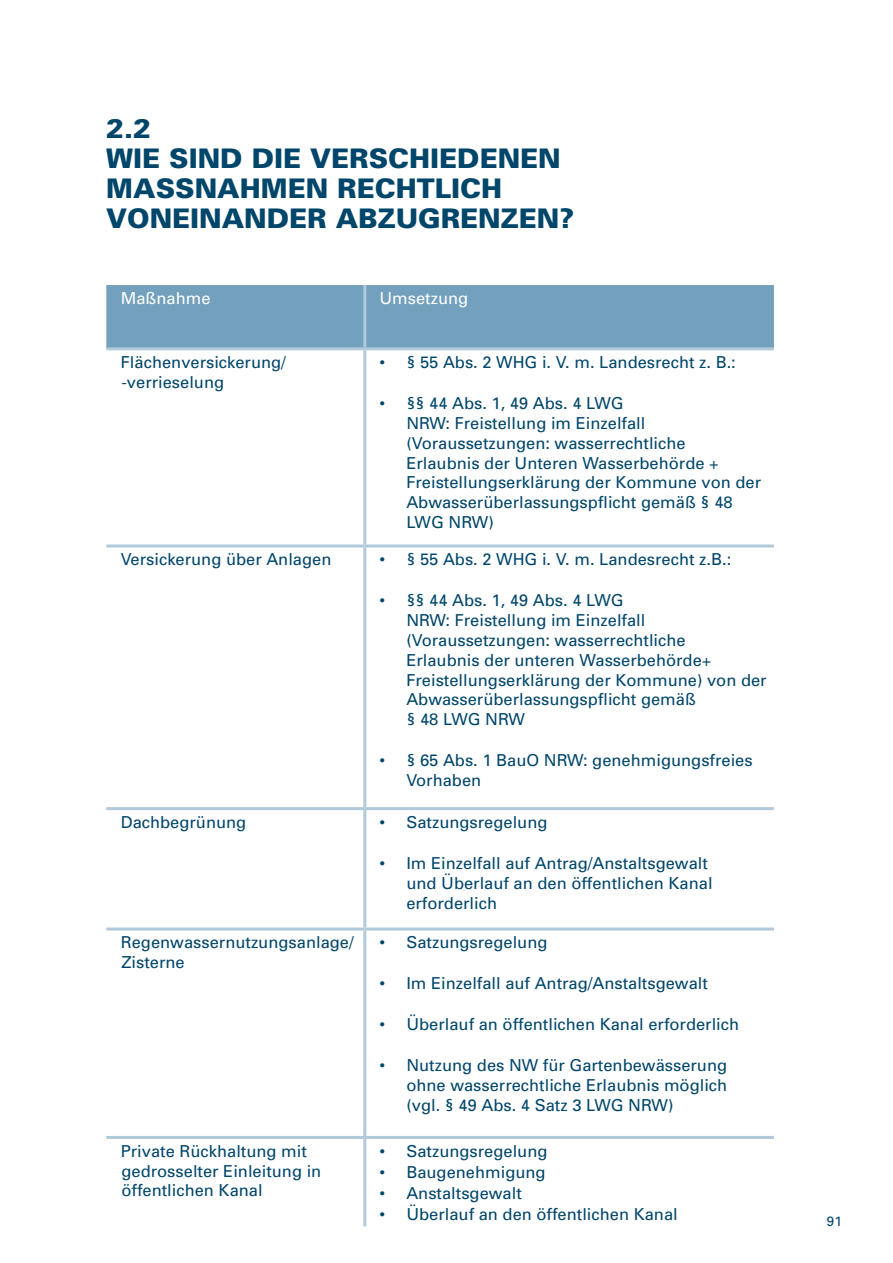
<style>
.page{position:relative;width:893px;height:1263px;background:#fff}
.page>*{position:absolute;margin:0;border:0;box-sizing:border-box;transform-origin:0 0}
.t1{font:900 27px/30px "Univers";color:#00466b}
.t2{font:16.5px/19.8px "Univers";color:#00466b}
.t3{font:16.5px "Univers";color:#fff}
.t4{font:13.5px "Univers";color:#00466b}
</style>
<div class="page">
<div style="left:106px;top:285px;width:668px;height:62px;background:#72a0bd"></div>
<svg style="left:106px;top:350px;width:668px;height:194px"></svg>
<svg style="left:106px;top:547px;width:668px;height:260px"></svg>
<hr style="left:363px;top:285px;width:3px;height:62px;background:#b0c9db">
<hr style="left:106px;top:347px;width:259px;height:3px;background:#b0c9db">
<hr style="left:365px;top:347px;width:409px;height:3px;background:#b0c9db">
<hr style="left:106px;top:544px;width:259px;height:3px;background:#b0c9db">
<hr style="left:365px;top:544px;width:409px;height:3px;background:#b0c9db">
<hr style="left:106px;top:807px;width:259px;height:3px;background:#b0c9db">
<hr style="left:365px;top:807px;width:409px;height:3px;background:#b0c9db">
<hr style="left:363px;top:350px;width:3px;height:194px;background:#b0c9db">
<hr style="left:363px;top:547px;width:3px;height:260px;background:#b0c9db">
<hr style="left:363px;top:810px;width:3px;height:117px;background:#b0c9db">
<hr style="left:363px;top:930px;width:3px;height:206px;background:#b0c9db">
<hr style="left:363px;top:1139px;width:3px;height:87px;background:#b0c9db">
<hr style="left:106px;top:927px;width:259px;height:3px;background:#b0c9db">
<hr style="left:365px;top:927px;width:409px;height:3px;background:#b0c9db">
<hr style="left:106px;top:1136px;width:259px;height:3px;background:#b0c9db">
<hr style="left:365px;top:1136px;width:409px;height:3px;background:#b0c9db">
<h3 class="t1" style="left:106px;top:113px;width:469px">2.2<br>WIE SIND DIE VERSCHIEDENEN<br>MASSNAHMEN RECHTLICH<br>VONEINANDER ABZUGRENZEN?</h3>
<p class="t3" style="left:121px;top:288px;width:91px">Maßnahme</p>
<p class="t3" style="left:379px;top:288px;width:90px">Umsetzung</p>
<p class="t2" style="left:121px;top:352px;width:167px">Flächenversickerung/ -verrieselung</p>
<p class="t2" style="left:379px;top:352px;width:358px">• § 55 Abs. 2 WHG i. V. m. Landesrecht z. B.:</p>
<p class="t2" style="left:406px;top:393px;width:356px;text-indent:-27px">• §§ 44 Abs. 1, 49 Abs. 4 LWG<br>NRW: Freistellung im Einzelfall (Voraussetzungen: wasserrechtliche<br>Erlaubnis der Unteren Wasserbehörde +<br>Freistellungserklärung der Kommune von der<br>Abwasserüberlassungspflicht gemäß § 48<br>LWG NRW)</p>
<p class="t2" style="left:121px;top:549px;width:212px">Versickerung über Anlagen</p>
<p class="t2" style="left:379px;top:549px;width:353px">• § 55 Abs. 2 WHG i. V. m. Landesrecht z.B.:</p>
<p class="t2" style="left:406px;top:590px;width:362px;text-indent:-27px">• §§ 44 Abs. 1, 49 Abs. 4 LWG<br>NRW: Freistellung im Einzelfall (Voraussetzungen: wasserrechtliche<br>Erlaubnis der unteren Wasserbehörde+<br>Freistellungserklärung der Kommune) von der<br>Abwasserüberlassungspflicht gemäß<br>§ 48 LWG NRW</p>
<p class="t2" style="left:406px;top:750px;width:348px;text-indent:-27px">• § 65 Abs. 1 BauO NRW: genehmigungsfreies<br>Vorhaben</p>
<p class="t2" style="left:121px;top:812px;width:127px">Dachbegrünung</p>
<p class="t2" style="left:379px;top:812px;width:170px">• Satzungsregelung</p>
<p class="t2" style="left:406px;top:853px;width:308px;text-indent:-27px">• Im Einzelfall auf Antrag/Anstaltsgewalt und Überlauf an den öffentlichen Kanal erforderlich</p>
<p class="t2" style="left:121px;top:932px;width:234px">Regenwassernutzungsanlage/<br>Zisterne</p>
<p class="t2" style="left:379px;top:932px;width:170px">• Satzungsregelung</p>
<p class="t2" style="left:379px;top:973px;width:330px">• Im Einzelfall auf Antrag/Anstaltsgewalt</p>
<p class="t2" style="left:379px;top:1014px;width:361px">• Überlauf an öffentlichen Kanal erforderlich</p>
<p class="t2" style="left:406px;top:1055px;width:322px;text-align:justify;text-indent:-27px">• Nutzung des NW für Gartenbewässerung ohne wasserrechtliche Erlaubnis möglich (vgl. § 49 Abs. 4 Satz 3 LWG NRW)</p>
<p class="t2" style="left:121px;top:1141px;width:202px">Private Rückhaltung mit gedrosselter Einleitung in öffentlichen Kanal</p>
<p class="t2" style="left:379px;top:1141px;width:170px">• Satzungsregelung</p>
<p class="t2" style="left:379px;top:1162px;width:168px">• Baugenehmigung</p>
<p class="t2" style="left:379px;top:1183px;width:144px">• Anstaltsgewalt</p>
<p class="t2" style="left:379px;top:1204px;width:300px">• Überlauf an den öffentlichen Kanal</p>
<p class="t4" style="left:827px;top:1212px;width:17px">91</p>
</div>
